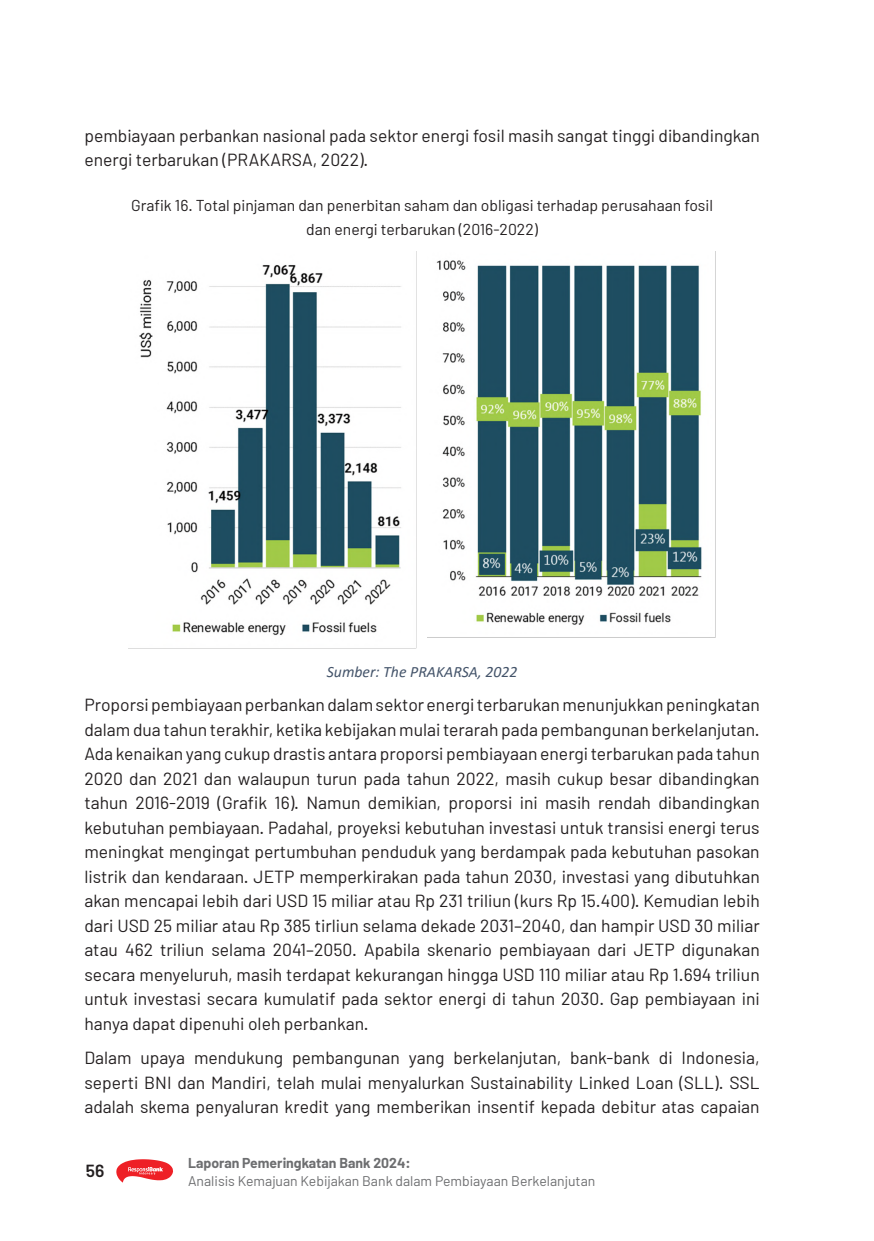
<style>
.page{position:relative;width:874px;height:1241px;background:#fff}
.page>*{position:absolute;margin:0;border:0;box-sizing:border-box;transform-origin:0 0}
.t1{font:17.5px/24.5px "Barlow";color:#231f20;text-align:justify}
.t2{font:600 17.5px "Barlow";color:#231f20}
.t3{font:15.75px/24.5px "Barlow";color:#231f20;text-align:center}
.t4{font:italic 15.75px "Calibri";color:#44546a}
.t5{font:14px "Barlow";color:#6d6e70}
.t6{font:700 14px "Barlow";color:#6d6e70}
</style>
<div class="page">
<svg style="left:116px;top:1159px;width:57px;height:23px"></svg>
<img style="left:139px;top:265px;width:262px;height:371px">
<img style="left:436px;top:260px;width:266px;height:365px">
<p class="t1" style="left:84px;top:123px;width:676px">pembiayaan perbankan nasional pada sektor energi fosil masih sangat tinggi dibandingkan energi terbarukan (PRAKARSA, 2022).</p>
<p class="t3" style="left:131px;top:192px;width:583px">Grafik 16. Total pinjaman dan penerbitan saham dan obligasi terhadap perusahaan fosil dan energi terbarukan (2016-2022)</p>
<p class="t4" style="left:326px;top:660px;width:192px">Sumber: The PRAKARSA, 2022</p>
<p class="t1" style="left:84px;top:692px;width:676px">Proporsi pembiayaan perbankan dalam sektor energi terbarukan menunjukkan peningkatan dalam dua tahun terakhir, ketika kebijakan mulai terarah pada pembangunan berkelanjutan.<br>Ada kenaikan yang cukup drastis antara proporsi pembiayaan energi terbarukan pada tahun 2020 dan 2021 dan walaupun turun pada tahun 2022, masih cukup besar dibandingkan tahun 2016-2019 (Grafik 16). Namun demikian, proporsi ini masih rendah dibandingkan kebutuhan pembiayaan. Padahal, proyeksi kebutuhan investasi untuk transisi energi terus meningkat mengingat pertumbuhan penduduk yang berdampak pada kebutuhan pasokan listrik dan kendaraan. JETP memperkirakan pada tahun 2030, investasi yang dibutuhkan akan mencapai lebih dari USD 15 miliar atau Rp 231 triliun (kurs Rp 15.400). Kemudian lebih dari USD 25 miliar atau Rp 385 tirliun selama dekade 2031–2040, dan hampir USD 30 miliar atau 462 triliun selama 2041–2050. Apabila skenario pembiayaan dari JETP digunakan secara menyeluruh, masih terdapat kekurangan hingga USD 110 miliar atau Rp 1.694 triliun untuk investasi secara kumulatif pada sektor energi di tahun 2030. Gap pembiayaan ini hanya dapat dipenuhi oleh perbankan.</p>
<p class="t1" style="left:84px;top:1044px;width:676px">Dalam upaya mendukung pembangunan yang berkelanjutan, bank-bank di Indonesia, seperti BNI dan Mandiri, telah mulai menyalurkan Sustainability Linked Loan (SLL). SSL adalah skema penyaluran kredit yang memberikan insentif kepada debitur atas capaian</p>
<p class="t2" style="left:86px;top:1159px;width:20px">56</p>
<p class="t6" style="left:188px;top:1154px;width:224px">Laporan Pemeringkatan Bank 2024:</p>
<p class="t5" style="left:188px;top:1171px;width:408px">Analisis Kemajuan Kebijakan Bank dalam Pembiayaan Berkelanjutan</p>
</div>
